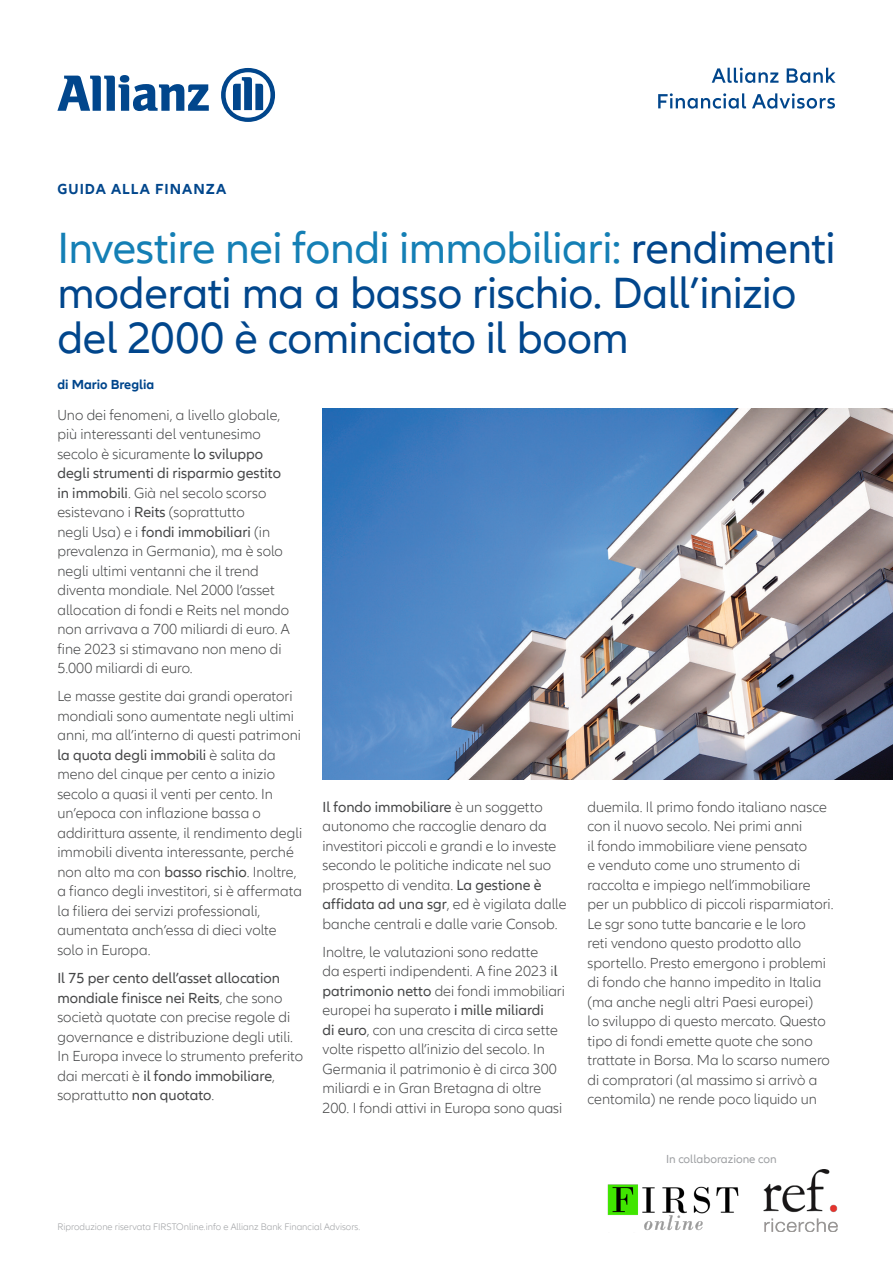
<style>
.page{position:relative;width:893px;height:1263px;background:#fff}
.page>*{position:absolute;margin:0;border:0;box-sizing:border-box;transform-origin:0 0}
.t1{font:45px/45px "Allianz Neo";letter-spacing:-.01em;color:#01468c}
.t2{font:300 15px/19.5px "Allianz Neo";color:#454647}
.t3{font:700 15px "Allianz Neo";letter-spacing:.07em;color:#01468c}
.t4{font:700 13.5px "Allianz Neo";color:#01468c}
.t5{font:12px "Allianz Neo";color:#9d9fa2}
.t6{font:300 9.75px "Allianz Neo";color:#9d9fa2}
.s1{color:#147fb5}
.s2{font-weight:400}
</style>
<div class="page">
<img style="left:322px;top:408px;width:571px;height:371px">
<svg style="left:57px;top:75px;width:152px;height:36px"></svg>
<svg style="left:221px;top:68px;width:54px;height:54px"></svg>
<svg style="left:658px;top:93px;width:177px;height:16px"></svg>
<svg style="left:712px;top:68px;width:124px;height:15px"></svg>
<img style="left:607px;top:1184px;width:132px;height:47px">
<img style="left:763px;top:1170px;width:75px;height:61px">
<p class="t3" style="left:57px;top:180px;width:171px">GUIDA ALLA FINANZA</p>
<p class="t1" style="left:57px;top:227px;width:780px"><span class="s1">Investire nei fondi immobiliari:</span> rendimenti moderati ma a basso rischio. Dall’inizio del 2000 è cominciato il boom</p>
<p class="t4" style="left:57px;top:377px;width:98px">di Mario Breglia</p>
<p class="t2" style="left:57px;top:406px;width:234px">Uno dei fenomeni, a livello globale, più interessanti del ventunesimo secolo è sicuramente <span class="s2">lo sviluppo degli strumenti di risparmio gestito in immobili</span>. Già nel secolo scorso esistevano i <span class="s2">Reits</span> (soprattutto<br>negli Usa) e i <span class="s2">fondi immobiliari</span> (in prevalenza in Germania), ma è solo negli ultimi ventanni che il trend diventa mondiale. Nel 2000 l’asset allocation di fondi e Reits nel mondo non arrivava a 700 miliardi di euro. A fine 2023 si stimavano non meno di 5.000 miliardi di euro.</p>
<p class="t2" style="left:57px;top:687px;width:246px">Le masse gestite dai grandi operatori mondiali sono aumentate negli ultimi anni, ma all’interno di questi patrimoni <span class="s2">la quota degli immobili</span> è salita da meno del cinque per cento a inizio secolo a quasi il venti per cento. In un’epoca con inflazione bassa o addirittura assente, il rendimento degli immobili diventa interessante, perché non alto ma con <span class="s2">basso rischio</span>. Inoltre, a fianco degli investitori, si è affermata la filiera dei servizi professionali, aumentata anch’essa di dieci volte solo in Europa.</p>
<p class="t2" style="left:57px;top:969px;width:247px"><span class="s2">Il 75 per cento dell’asset allocation mondiale finisce nei Reits</span>, che sono società quotate con precise regole di governance e distribuzione degli utili.<br>In Europa invece lo strumento preferito dai mercati è <span class="s2">il fondo immobiliare</span>, soprattutto <span class="s2">non quotato</span>.</p>
<p class="t2" style="left:322px;top:797px;width:246px"><span class="s2">Il fondo immobiliare</span> è un soggetto autonomo che raccoglie denaro da investitori piccoli e grandi e lo investe secondo le politiche indicate nel suo prospetto di vendita. <span class="s2">La gestione è affidata ad una sgr</span>, ed è vigilata dalle banche centrali e dalle varie Consob.</p>
<p class="t2" style="left:322px;top:942px;width:244px">Inoltre, le valutazioni sono redatte<br>da esperti indipendenti. A fine 2023 i<span class="s2">l patrimonio netto</span> dei fondi immobiliari europei ha superato <span class="s2">i mille miliardi<br>di euro</span>, con una crescita di circa sette volte rispetto all’inizio del secolo. In Germania il patrimonio è di circa 300 miliardi e in Gran Bretagna di oltre 200. I fondi attivi in Europa sono quasi</p>
<p class="t2" style="left:587px;top:797px;width:248px">duemila. Il primo fondo italiano nasce con il nuovo secolo. Nei primi anni<br>il fondo immobiliare viene pensato<br>e venduto come uno strumento di raccolta e impiego nell’immobiliare per un pubblico di piccoli risparmiatori.<br>Le sgr sono tutte bancarie e le loro<br>reti vendono questo prodotto allo sportello. Presto emergono i problemi di fondo che hanno impedito in Italia (ma anche negli altri Paesi europei)<br>lo sviluppo di questo mercato. Questo tipo di fondi emette quote che sono trattate in Borsa. Ma lo scarso numero di compratori (al massimo si arrivò a centomila) ne rende poco liquido un</p>
<p class="t5" style="left:666px;top:1152px;width:112px">In collaborazione con</p>
<p class="t6" style="left:57px;top:1221px;width:304px">Riproduzione riservata FIRSTOnline.info e Allianz Bank Financial Advisors.</p>
</div>
